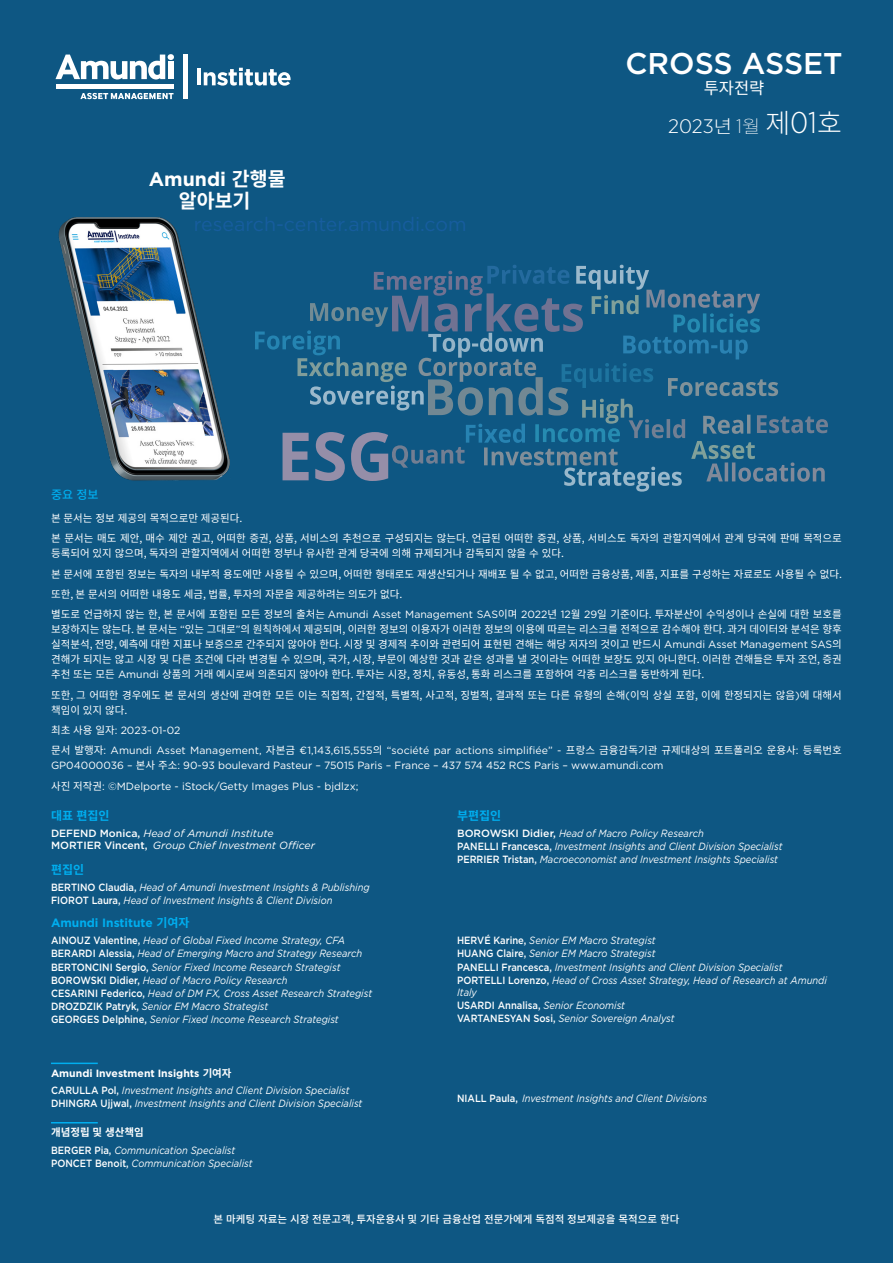
<style>
.page{position:relative;width:893px;height:1263px;background:#0e5783}
.page>*{position:absolute;margin:0;border:0;box-sizing:border-box;transform-origin:0 0}
.t1{font:500 30px "Gotham";letter-spacing:-.005em;color:#fff}
.t2{font:19.5px "Gotham";color:#175d9e}
.t3{font:300 19.5px "Gotham Narrow";color:#fff;scale:1.1 1}
.t4{font:700 19.5px "Gotham";color:#fff}
.t5{font:700 19.5px "Noto Sans CJ Kkr";color:#fff}
.t6{font:16.5px "Noto Sans CJ Kkr";color:#fff}
.t7{font:700 12px "Gotham";color:#00aeef}
.t8{font:700 12px "Noto Sans CJ Kkr";color:#00aeef}
.t9{font:500 12px "Noto Sans CJ Kkr";color:#00aeef}
.t10{font:italic 10.5px/12px "Gotham";color:#fff;scale:.9 1}
.t11{font:10.5px/15px "Noto Sans CJ Kkr";color:#fff}
.t12{font:10.5px/15px "Gotham";color:#fff}
.t13{font:italic 10.5px/12px "Gotham";color:#fff}
.t14{font:500 10.5px "Noto Sans CJ Kkr";color:#fff}
.t15{font:500 10.5px "Gotham";color:#fff;scale:.9 1}
.t16{font:700 10.5px "Gotham";color:#fff}
.t17{font:700 10.5px "Noto Sans CJ Kkr";color:#fff}
.s1{font-family:"Noto Sans CJ Kkr"}
.s2{font-family:"Noto Sans CJ Kkr";font-size:18px}
.s3{font-weight:200}
.s4{font-family:"Noto Sans CJ Kkr";font-weight:100;font-size:18px}
.s5{font-family:"Noto Sans CJ Kkr";font-size:27px}
.s6{font-size:30px}
.s7{font-family:"Gotham"}
.s8{font-weight:500;font-style:normal}
.s9{font-weight:400;font-style:italic}
</style>
<div class="page">
<svg style="left:55px;top:54px;width:119px;height:26px"></svg>
<div style="left:168px;top:61px;width:6px;height:18px;background:#fff"></div>
<hr style="left:56px;top:84px;width:118px;height:4px;background:#fff">
<svg style="left:80px;top:93px;width:94px;height:7px"></svg>
<hr style="left:183px;top:54px;width:4px;height:45px;background:#fff">
<hr style="left:197px;top:68px;width:3px;height:17px;background:#fff">
<svg style="left:204px;top:68px;width:87px;height:18px"></svg>
<svg style="left:255px;top:265px;width:573px;height:227px"></svg>
<hr style="left:51px;top:1062px;width:47px;height:2px;background:#00aeef">
<hr style="left:51px;top:1122px;width:47px;height:1px;background:#00aeef">
<img style="left:58px;top:217px;width:172px;height:264px">
<p class="t1" style="left:625px;top:44px;width:219px">CROSS ASSET</p>
<p class="t6" style="left:704px;top:78px;width:62px">투자전략</p>
<p class="t4" style="left:149px;top:166px;width:138px">Amundi <span class="s1">간행물</span></p>
<p class="t5" style="left:179px;top:190px;width:73px">알아보기</p>
<p class="t2" style="left:194px;top:211px;width:274px">research-center.amundi.com</p>
<p class="t3" style="left:668px;top:114px;width:159px">2023<span class="s2">년</span> <span class="s3">1</span><span class="s4">월</span> <span class="s5">제</span><span class="s6">01</span><span class="s5">호</span></p>
<p class="t9" style="left:51px;top:487px;width:49px">중요 정보</p>
<p class="t11" style="left:51px;top:511px;width:193px">본 문서는 정보 제공의 목적으로만 제공된다.</p>
<p class="t11" style="left:51px;top:531px;width:792px">본 문서는 매도 제안, 매수 제안 권고, 어떠한 증권, 상품, 서비스의 추천으로 구성되지는 않는다. 언급된 어떠한 증권, 상품, 서비스도 독자의 관할지역에서 관계 당국에 판매 목적으로 등록되어 있지 않으며, 독자의 관할지역에서 어떠한 정부나 유사한 관계 당국에 의해 규제되거나 감독되지 않을 수 있다.</p>
<p class="t11" style="left:51px;top:567px;width:792px">본 문서에 포함된 정보는 독자의 내부적 용도에만 사용될 수 있으며, 어떠한 형태로도 재생산되거나 재배포 될 수 없고, 어떠한 금융상품, 제품, 지표를 구성하는 자료로도 사용될 수 없다.</p>
<p class="t11" style="left:51px;top:587px;width:353px">또한, 본 문서의 어떠한 내용도 세금, 법률, 투자의 자문을 제공하려는 의도가 없다.</p>
<p class="t11" style="left:51px;top:607px;width:792px;text-align:justify">별도로 언급하지 않는 한, 본 문서에 포함된 모든 정보의 출처는 <span class="s7">Amundi Asset Management SAS</span>이며 <span class="s7">2022</span>년 <span class="s7">12</span>월 <span class="s7">29</span>일 기준이다. 투자분산이 수익성이나 손실에 대한 보호를 보장하지는 않는다. 본 문서는 <span class="s7">“</span>있는 그대로<span class="s7">”</span>의 원칙하에서 제공되며, 이러한 정보의 이용자가 이러한 정보의 이용에 따르는 리스크를 전적으로 감수해야 한다. 과거 데이터와 분석은 향후 실적분석, 전망, 예측에 대한 지표나 보증으로 간주되지 않아야 한다. 시장 및 경제적 추이와 관련되어 표현된 견해는 해당 저자의 것이고 반드시 <span class="s7">Amundi Asset Management SAS</span>의 견해가 되지는 않고 시장 및 다른 조건에 다라 변경될 수 있으며, 국가, 시장, 부문이 예상한 것과 같은 성과를 낼 것이라는 어떠한 보장도 있지 아니한다. 이러한 견해들은 투자 조언, 증권 추천 또는 모든 <span class="s7">Amundi</span> 상품의 거래 예시로써 의존되지 않아야 한다. 투자는 시장, 정치, 유동성, 통화 리스크를 포함하여 각종 리스크를 동반하게 된다.</p>
<p class="t11" style="left:51px;top:688px;width:792px">또한, 그 어떠한 경우에도 본 문서의 생산에 관여한 모든 이는 직접적, 간접적, 특별적, 사고적, 징벌적, 결과적 또는 다른 유형의 손해<span class="s7">(</span>이익 상실 포함, 이에 한정되지는 않음<span class="s7">)</span>에 대해서 책임이 있지 않다.</p>
<p class="t12" style="left:51px;top:723px;width:131px"><span class="s1">최초 사용 일자</span>: 2023-01-02</p>
<p class="t12" style="left:51px;top:743px;width:792px"><span class="s1">문서 발행자</span>: Amundi Asset Management, <span class="s1">자본금</span> €1,143,615,555<span class="s1">의</span> “société par actions simplifiée” - <span class="s1">프랑스 금융감독기관 규제대상의 포트폴리오 운용사</span>: <span class="s1">등록번호<br></span>GP04000036 – <span class="s1">본사 주소</span>: 90-93 boulevard Pasteur – 75015 Paris – France – 437 574 452 RCS Paris – www.amundi.com</p>
<p class="t12" style="left:51px;top:778px;width:309px"><span class="s1">사진 저작권</span>: ©MDelporte - iStock/Getty Images Plus - bjdlzx;</p>
<p class="t8" style="left:51px;top:809px;width:60px">대표 편집인</p>
<p class="t13" style="left:51px;top:827px;width:265px"><span class="s8">DEFEND Monica,</span> Head of Amundi Institute<br><span class="s8">MORTIER Vincent,</span> Group Chief Investment Officer</p>
<p class="t8" style="left:51px;top:863px;width:35px">편집인</p>
<p class="t10" style="left:51px;top:881px;width:356px"><span class="s8">BERTINO Claudia,</span> Head of Amundi Investment Insights &amp; Publishing</p>
<p class="t10" style="left:51px;top:894px;width:314px"><span class="s8">FIOROT Laura,</span> Head of Investment Insights &amp; Client Division</p>
<p class="t7" style="left:51px;top:915px;width:140px">Amundi Institute <span class="s1">기여자</span></p>
<p class="t10" style="left:51px;top:934px;width:328px"><span class="s8">AINOUZ Valentine,</span> Head of Global Fixed Income Strategy, CFA</p>
<p class="t10" style="left:51px;top:947px;width:347px"><span class="s8">BERARDI Alessia,</span> Head of Emerging Macro and Strategy Research</p>
<p class="t10" style="left:51px;top:960px;width:323px"><span class="s8">BERTONCINI Sergio,</span> Senior Fixed Income Research Strategist</p>
<p class="t10" style="left:51px;top:974px;width:264px"><span class="s8">BOROWSKI Didier,</span> Head of Macro Policy Research</p>
<p class="t10" style="left:51px;top:987px;width:358px"><span class="s8">CESARINI Federico,</span> Head of DM FX, Cross Asset Research Strategist</p>
<p class="t10" style="left:51px;top:1000px;width:243px"><span class="s8">DROZDZIK Patryk,</span> Senior EM Macro Strategist</p>
<p class="t10" style="left:51px;top:1013px;width:321px"><span class="s8">GEORGES Delphine,</span> Senior Fixed Income Research Strategist</p>
<p class="t16" style="left:51px;top:1066px;width:182px">Amundi Investment Insights <span class="s1">기여자</span></p>
<p class="t10" style="left:51px;top:1084px;width:333px"><span class="s8">CARULLA Pol,</span> Investment Insights and Client Division Specialist</p>
<p class="t10" style="left:51px;top:1097px;width:347px"><span class="s8">DHINGRA Ujjwal,</span> Investment Insights and Client Division Specialist</p>
<p class="t17" style="left:51px;top:1126px;width:94px">개념정립 및 생산책임</p>
<p class="t10" style="left:51px;top:1143px;width:206px"><span class="s8">BERGER Pia,</span> Communication Specialist</p>
<p class="t10" style="left:51px;top:1157px;width:226px"><span class="s8">PONCET Benoit,</span> Communication Specialist</p>
<p class="t8" style="left:457px;top:809px;width:46px">부편집인</p>
<p class="t10" style="left:457px;top:827px;width:276px"><span class="s8">BOROWSKI Didier,</span> Head of Macro Policy Research</p>
<p class="t10" style="left:457px;top:840px;width:363px"><span class="s8">PANELLI Francesca,</span> Investment Insights and Client Division Specialist</p>
<p class="t10" style="left:457px;top:853px;width:358px"><span class="s8">PERRIER Tristan,</span> Macroeconomist and Investment Insights Specialist</p>
<p class="t10" style="left:457px;top:934px;width:222px"><span class="s8">HERVÉ Karine,</span> Senior EM Macro Strategist</p>
<p class="t10" style="left:457px;top:947px;width:222px"><span class="s8">HUANG Claire,</span> Senior EM Macro Strategist</p>
<p class="t10" style="left:457px;top:960px;width:363px"><span class="s8">PANELLI Francesca,</span> Investment Insights and Client Division Specialist</p>
<p class="t10" style="left:457px;top:974px;width:412px"><span class="s8">PORTELLI Lorenzo,</span> Head of Cross Asset Strategy, Head of Research at Amundi<br>Italy</p>
<p class="t15" style="left:457px;top:998px;width:188px">USARDI Annalisa, <span class="s9">Senior Economist</span></p>
<p class="t10" style="left:457px;top:1012px;width:243px"><span class="s8">VARTANESYAN Sosi,</span> Senior Sovereign Analyst</p>
<p class="t10" style="left:457px;top:1092px;width:279px"><span class="s8">NIALL Paula,</span> Investment Insights and Client Divisions</p>
<p class="t14" style="left:214px;top:1213px;width:467px">본 마케팅 자료는 시장 전문고객, 투자운용사 및 기타 금융산업 전문가에게 독점적 정보제공을 목적으로 한다</p>
</div>
